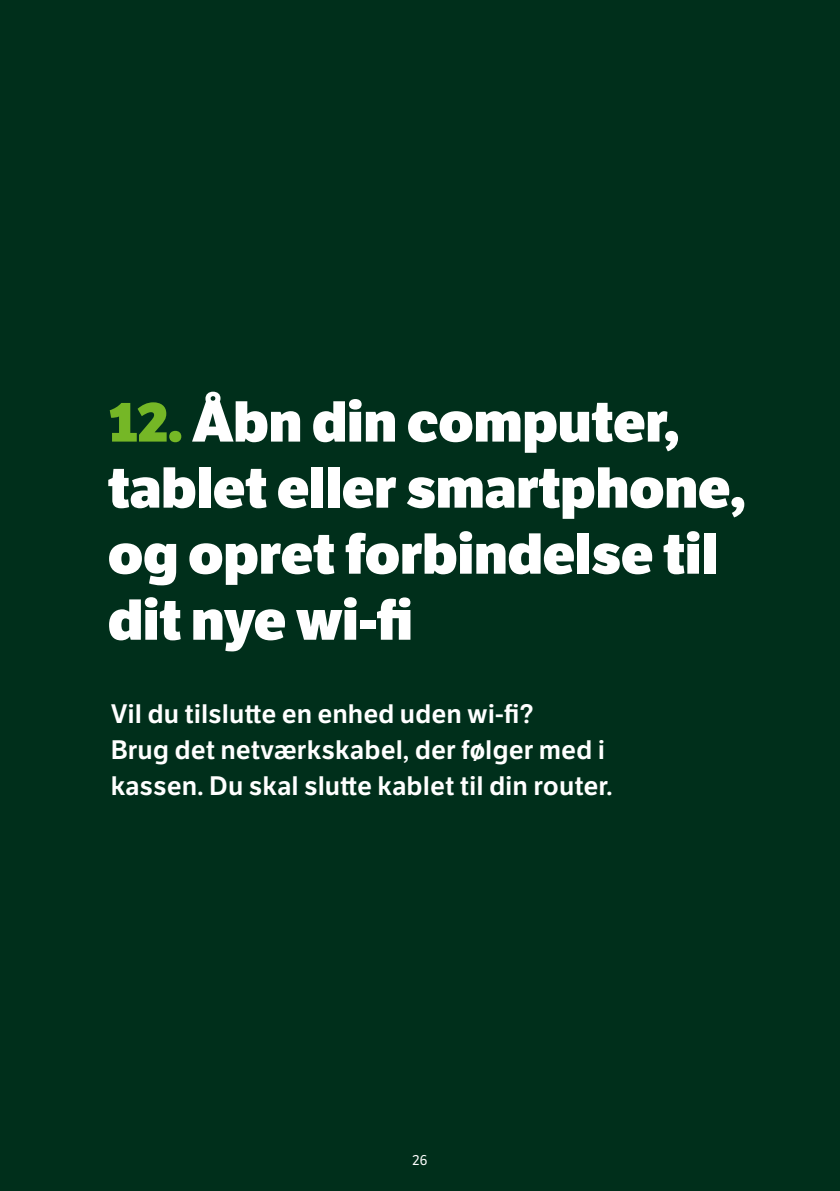
<style>
.page{position:relative;width:840px;height:1191px;background:#fff}
.page>*{position:absolute;margin:0;border:0;box-sizing:border-box;transform-origin:0 0}
.t1{font:56px/66px "LFT Etica XB";color:#fff}
.t2{font:26px/36px "LFT Etica Sb";color:#fff}
.t3{font:14px "LFT Etica";color:#fff}
.s1{color:#75b726}
</style>
<div class="page">
<div style="left:0;top:0;width:839px;height:1191px;background:#002f1b"></div>
<h1 class="t1" style="left:108px;top:389px;width:638px"><span class="s1">12.</span> Åbn din computer, tablet eller smartphone, og opret forbindelse til dit nye wi-fi</h1>
<p class="t2" style="left:111px;top:696px;width:503px">Vil du tilslutte en enhed uden wi-fi?<br>Brug det netværkskabel, der følger med i kassen. Du skal slutte kablet til din router.</p>
<p class="t3" style="left:412px;top:1152px;width:16px">26</p>
</div>
